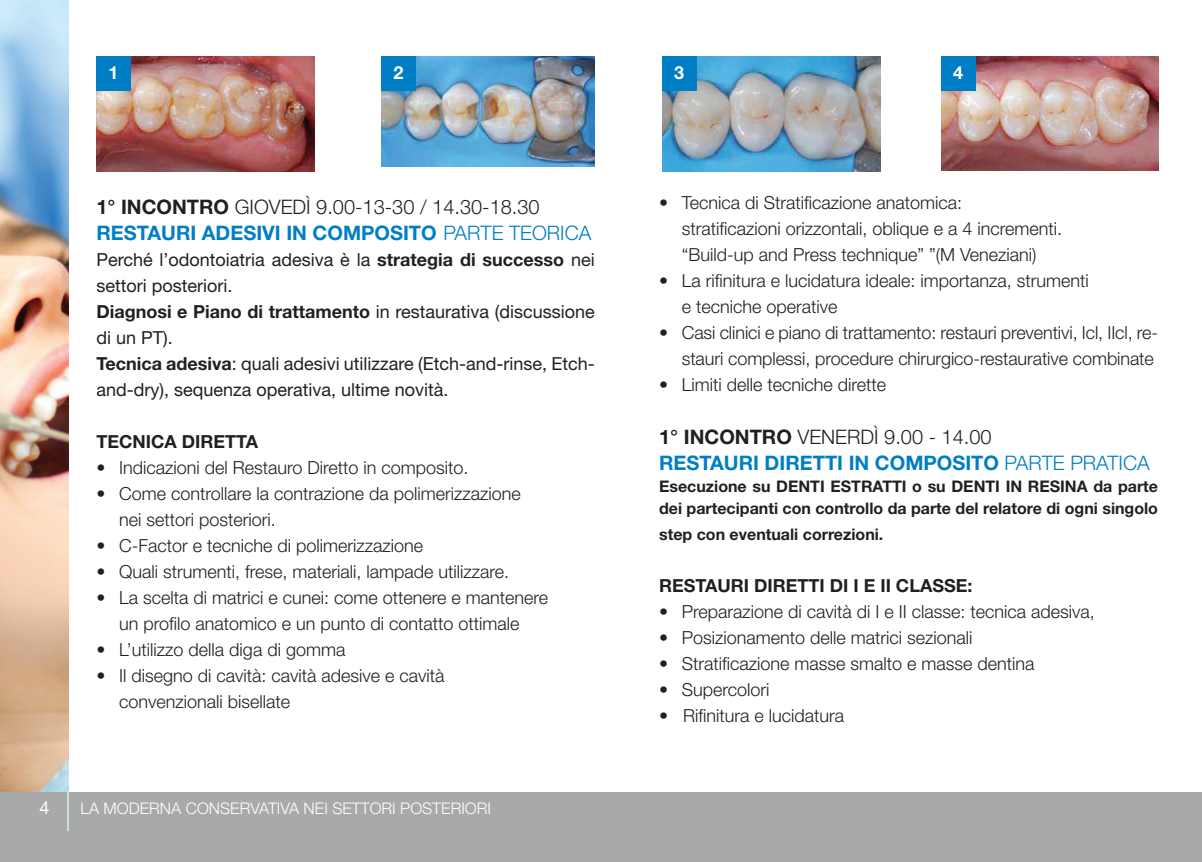
<style>
.page{position:relative;width:1202px;height:862px;background:#fff}
.page>*{position:absolute;margin:0;border:0;box-sizing:border-box;transform-origin:0 0}
.t1{font:300 20px/26px "Helvetica Neue LT Std";color:#231f20}
.t2{font:700 20px/26px "Helvetica Neue LT Std";color:#007ec5}
.t3{font:300 18px/26px "Helvetica Neue LT Std";color:#231f20}
.t4{font:18px/26px "Helvetica Neue LT Std";color:#231f20}
.t5{font:700 18px "Helvetica Neue LT Std";color:#231f20}
.t6{font:700 18px "Helvetica Neue LT Std";color:#fff}
.t7{font:18px "Helvetica Neue LT Std";color:#fff}
.t8{font:700 16px/22px "Helvetica Neue LT Std";color:#231f20}
.t9{font:300 16px "Helvetica Neue LT Std";color:#fff}
.s1{font-weight:700}
.s2{font-weight:700;color:#007ec5}
.s3{color:#007ec5}
.s4{color:#231f20}
.s5{font-weight:300;color:#231f20}
.s6{font-weight:300}
</style>
<div class="page">
<img style="left:0;top:0;width:68px;height:792px">
<div style="left:0;top:792px;width:1202px;height:70px;background:#a8aaaa"></div>
<hr style="left:67px;top:791px;width:2px;height:40px;background:#e1f4fc">
<img style="left:96px;top:57px;width:218px;height:114px">
<div style="left:96px;top:57px;width:34px;height:34px;background:#007ec5"></div>
<img style="left:382px;top:57px;width:213px;height:110px">
<div style="left:382px;top:57px;width:34px;height:34px;background:#007ec5"></div>
<img style="left:662px;top:57px;width:218px;height:115px">
<div style="left:662px;top:57px;width:34px;height:34px;background:#007ec5"></div>
<img style="left:941px;top:57px;width:217px;height:114px">
<div style="left:941px;top:57px;width:34px;height:34px;background:#007ec5"></div>
<p class="t6" style="left:108px;top:62px;width:12px">1</p>
<p class="t6" style="left:394px;top:62px;width:12px">2</p>
<p class="t6" style="left:674px;top:62px;width:12px">3</p>
<p class="t6" style="left:953px;top:62px;width:12px">4</p>
<p class="t1" style="left:96px;top:193px;width:496px"><span class="s1">1° INCONTRO</span> GIOVEDÌ 9.00-13-30 / 14.30-18.30<br><span class="s2">RESTAURI ADESIVI IN COMPOSITO</span> <span class="s3">PARTE TEORICA</span></p>
<p class="t4" style="left:96px;top:246px;width:500px">Perché l’odontoiatria adesiva è la <span class="s1">strategia di successo</span> nei settori posteriori.<br><span class="s1">Diagnosi e Piano di trattamento</span> in restaurativa (discussione di un PT).<br><span class="s1">Tecnica adesiva</span>: quali adesivi utilizzare (Etch-and-rinse, Etch&shy;and-dry), sequenza operativa, ultime novità.</p>
<p class="t5" style="left:96px;top:430px;width:163px">TECNICA DIRETTA</p>
<p class="t3" style="left:96px;top:454px;width:374px">• Indicazioni del Restauro Diretto in composito.</p>
<p class="t3" style="left:119px;top:480px;width:403px;text-indent:-23px">• Come controllare la contrazione da polimerizzazione nei settori posteriori.</p>
<p class="t3" style="left:96px;top:532px;width:328px">• C-Factor e tecniche di polimerizzazione</p>
<p class="t3" style="left:96px;top:558px;width:414px">• Quali strumenti, frese, materiali, lampade utilizzare.</p>
<p class="t3" style="left:96px;top:584px;width:453px;text-align:center">• La scelta di matrici e cunei: come ottenere e mantenere un profilo anatomico e un punto di contatto ottimale</p>
<p class="t3" style="left:96px;top:636px;width:250px">• L’utilizzo della diga di gomma</p>
<p class="t3" style="left:119px;top:662px;width:327px;text-indent:-23px">• Il disegno di cavità: cavità adesive e cavità convenzionali bisellate</p>
<p class="t7" style="left:39px;top:797px;width:12px">4</p>
<p class="t9" style="left:81px;top:798px;width:412px">LA MODERNA CONSERVATIVA NEI SETTORI POSTERIORI</p>
<p class="t3" style="left:682px;top:190px;width:382px;text-indent:-23px">• Tecnica di Stratificazione anatomica: stratificazioni orizzontali, oblique e a 4 incrementi. “Build-up and Press technique” ”(M Veneziani)</p>
<p class="t3" style="left:682px;top:268px;width:409px;text-indent:-23px">• La rifinitura e lucidatura ideale: importanza, strumenti e tecniche operative</p>
<p class="t3" style="left:659px;top:320px;width:500px;text-align:right">• Casi clinici e piano di trattamento: restauri preventivi, Icl, IIcl, re&shy;stauri complessi, procedure chirurgico-restaurative combinate</p>
<p class="t3" style="left:659px;top:372px;width:229px">• Limiti delle tecniche dirette</p>
<p class="t2" style="left:659px;top:423px;width:492px"><span class="s4">1° INCONTRO</span> <span class="s5">VENERDÌ 9.00 - 14.00<br></span>RESTAURI DIRETTI IN COMPOSITO <span class="s6">PARTE PRATICA</span></p>
<p class="t8" style="left:659px;top:474px;width:500px">Esecuzione su DENTI ESTRATTI o su DENTI IN RESINA da parte dei partecipanti con controllo da parte del relatore di ogni singolo</p>
<p class="t8" style="left:659px;top:522px;width:226px">step con eventuali correzioni.</p>
<p class="t5" style="left:659px;top:574px;width:315px">RESTAURI DIRETTI DI I E II CLASSE:</p>
<p class="t3" style="left:659px;top:598px;width:437px">• Preparazione di cavità di I e II classe: tecnica adesiva,</p>
<p class="t3" style="left:659px;top:624px;width:315px">• Posizionamento delle matrici sezionali</p>
<p class="t3" style="left:659px;top:650px;width:377px">• Stratificazione masse smalto e masse dentina</p>
<p class="t3" style="left:659px;top:676px;width:112px">• Supercolori</p>
<p class="t3" style="left:659px;top:702px;width:187px">• Rifinitura e lucidatura</p>
</div>
